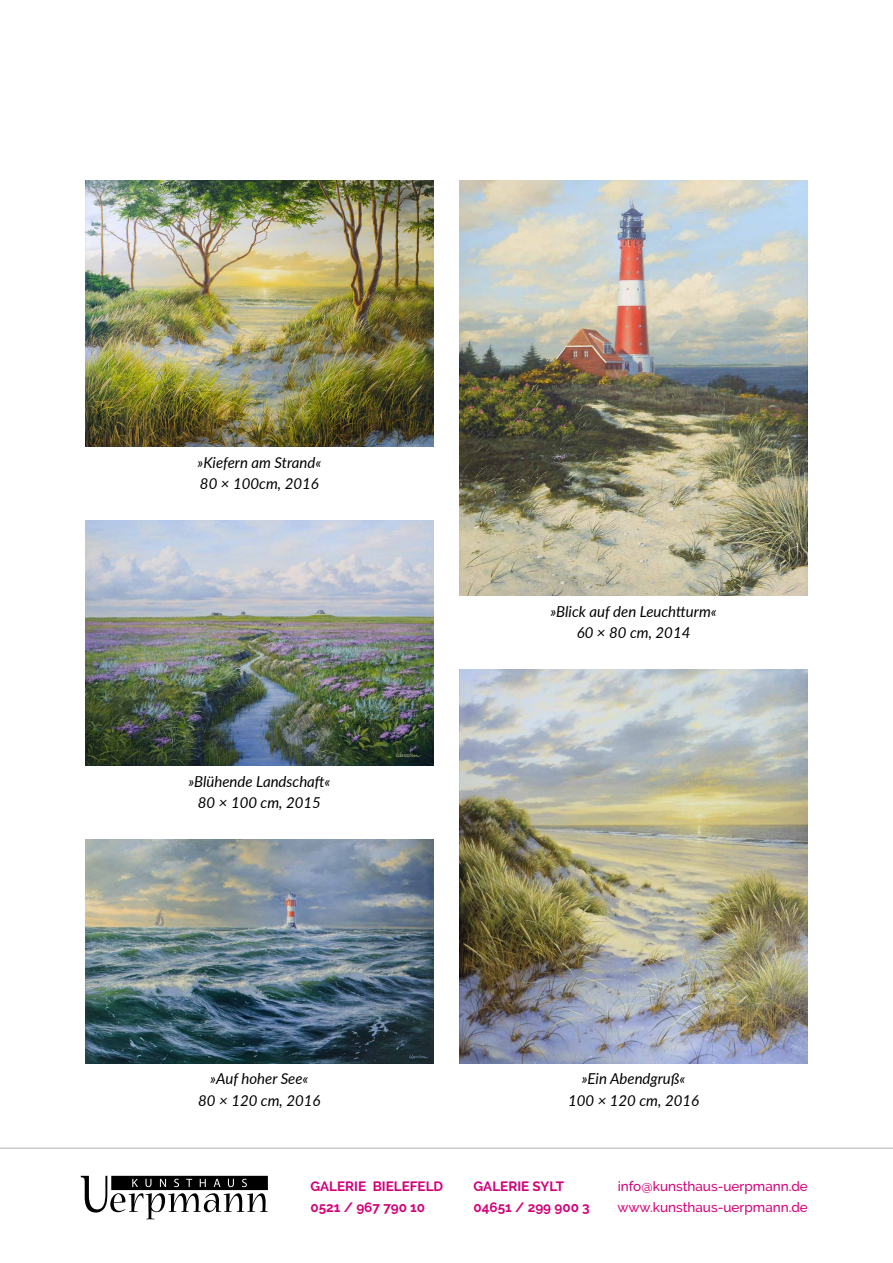
<style>
.page{position:relative;width:893px;height:1263px;background:#fff}
.page>*{position:absolute;margin:0;border:0;box-sizing:border-box;transform-origin:0 0}
.t1{font:italic 15px/21.3px "Lato";color:#000;text-align:center}
.t2{font:700 13.5px/21.3px "Raleway";color:#d4007a}
.t3{font:500 13.5px/21.3px "Raleway";color:#d4007a}
</style>
<div class="page">
<svg style="left:81px;top:1176px;width:187px;height:43px"></svg>
<hr style="left:0;top:1148px;width:893px;height:1px;background:#b1b3b4">
<img style="left:85px;top:181px;width:349px;height:265px">
<img style="left:85px;top:840px;width:349px;height:223px">
<img style="left:85px;top:521px;width:349px;height:244px">
<img style="left:459px;top:670px;width:349px;height:393px">
<img style="left:459px;top:181px;width:349px;height:414px">
<p class="t1" style="left:197px;top:451px;width:125px;text-align:left">»Kiefern am Strand«<br>80 × 100cm, 2016</p>
<p class="t1" style="left:188px;top:770px;width:144px">»Blühende Landschaft«<br>80 × 100 cm, 2015</p>
<p class="t1" style="left:198px;top:1068px;width:124px">»Auf hoher See«<br>80 × 120 cm, 2016</p>
<p class="t1" style="left:550px;top:600px;width:168px">»Blick auf den Leuchtturm«<br>60 × 80 cm, 2014</p>
<p class="t1" style="left:568px;top:1068px;width:133px">»Ein Abendgruß«<br>100 × 120 cm, 2016</p>
<p class="t2" style="left:310px;top:1175px;width:134px">GALERIE BIELEFELD<br>0521 / 967 790 10</p>
<p class="t2" style="left:473px;top:1175px;width:118px">GALERIE SYLT<br>04651 / 299 900 3</p>
<p class="t3" style="left:617px;top:1175px;width:192px">info@kunsthaus-uerpmann.de www.kunsthaus-uerpmann.de</p>
</div>
